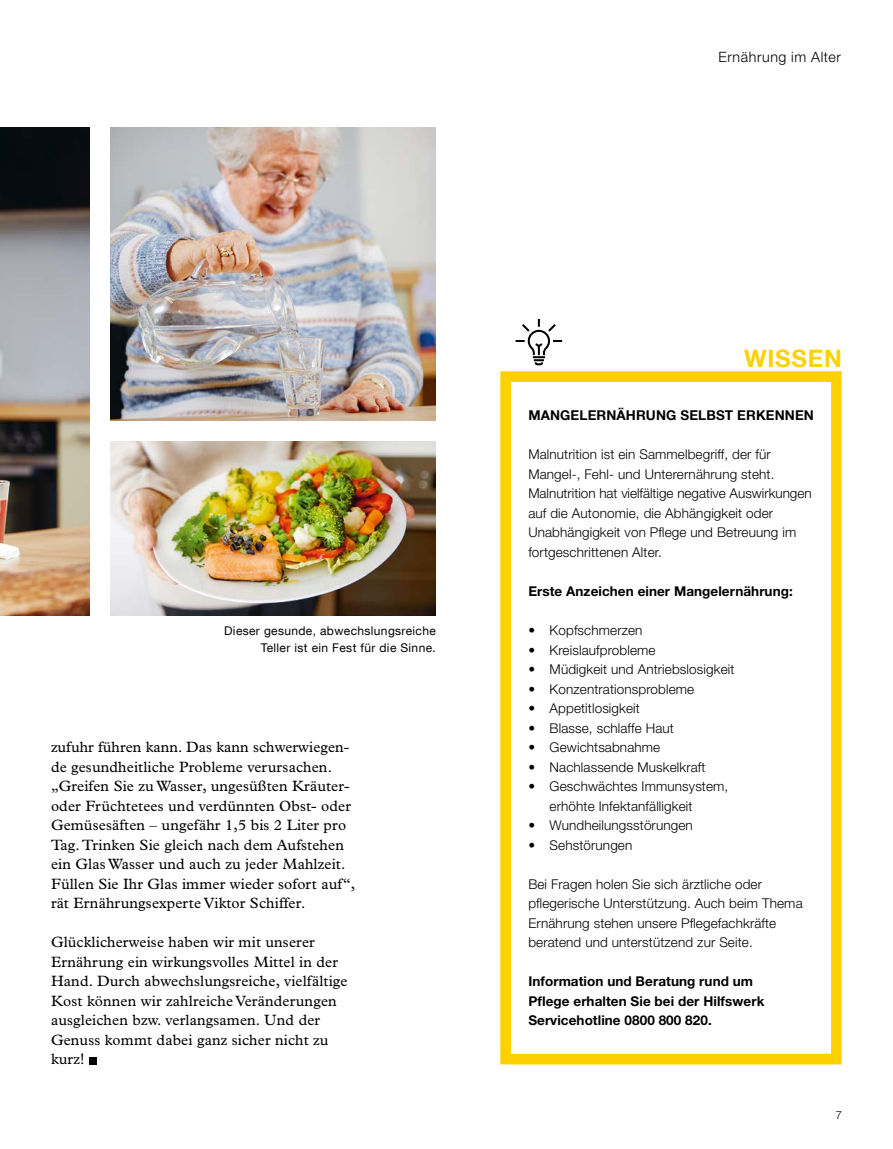
<style>
.page{position:relative;width:893px;height:1149px;background:#fff}
.page>*{position:absolute;margin:0;border:0;box-sizing:border-box;transform-origin:0 0}
.t1{font:700 24px "Helvetica Neue LT Com";letter-spacing:.03em;color:#ffd100}
.t2{font:15px/19.5px "Plantin Std";letter-spacing:.01em;color:#000}
.t3{font:300 14.25px "Helvetica Neue LT Std";letter-spacing:.04em;color:#000}
.t4{font:300 13.5px/19.5px "Helvetica Neue LT Std";letter-spacing:.01em;color:#000}
.t5{font:700 13.5px/19.5px "Helvetica Neue LT Std";letter-spacing:.005em;color:#000}
.t6{font:700 13.5px "Helvetica Neue LT Com";letter-spacing:.01em;color:#000}
.t7{font:12px/16.5px "Helvetica Neue LT Com";letter-spacing:.03em;color:#000;text-align:right}
.t8{font:300 11.25px "Helvetica Neue LT Std";color:#000}
</style>
<div class="page">
<div style="left:89px;top:1056px;width:7px;height:8px;background:#000"></div>
<div style="left:500px;top:371px;width:342px;height:693px;border:11px solid #ffd100"></div>
<svg style="left:516px;top:319px;width:46px;height:46px"></svg>
<img style="left:0;top:128px;width:90px;height:487px">
<img style="left:111px;top:128px;width:325px;height:292px">
<img style="left:111px;top:441px;width:325px;height:174px">
<p class="t3" style="left:719px;top:48px;width:124px">Ernährung im Alter</p>
<p class="t7" style="left:224px;top:622px;width:213px">Dieser gesunde, abwechslungsreiche<br>Teller ist ein Fest für die Sinne.</p>
<p class="t2" style="left:51px;top:737px;width:306px">zufuhr führen kann. Das kann schwerwiegen&shy;de gesundheitliche Probleme verursachen. „Greifen Sie zu Wasser, ungesüßten Kräuter&shy;oder Früchtetees und verdünnten Obst- oder Gemüsesäften – ungefähr 1,5 bis 2 Liter pro Tag. Trinken Sie gleich nach dem Aufstehen ein Glas Wasser und auch zu jeder Mahlzeit.<br>Füllen Sie Ihr Glas immer wieder sofort auf“, rät Ernährungsexperte Viktor Schiffer.</p>
<p class="t2" style="left:51px;top:932px;width:298px">Glücklicherweise haben wir mit unserer Ernährung ein wirkungsvolles Mittel in der Hand. Durch abwechslungsreiche, vielfältige Kost können wir zahlreiche Veränderungen ausgleichen bzw. verlangsamen. Und der Genuss kommt dabei ganz sicher nicht zu kurz!</p>
<h1 class="t1" style="left:744px;top:343px;width:99px">WISSEN</h1>
<p class="t6" style="left:528px;top:407px;width:287px">MANGELERNÄHRUNG SELBST ERKENNEN</p>
<p class="t4" style="left:528px;top:444px;width:285px">Malnutrition ist ein Sammelbegriff, der für Mangel-, Fehl- und Unterernährung steht.<br>Malnutrition hat vielfältige negative Auswirkungen auf die Autonomie, die Abhängigkeit oder Unabhängigkeit von Pflege und Betreuung im fortgeschrittenen Alter.</p>
<p class="t5" style="left:528px;top:581px;width:266px">Erste Anzeichen einer Mangelernährung:</p>
<p class="t4" style="left:528px;top:620px;width:116px">• Kopfschmerzen</p>
<p class="t4" style="left:528px;top:639px;width:129px">• Kreislaufprobleme</p>
<p class="t4" style="left:528px;top:659px;width:208px">• Müdigkeit und Antriebslosigkeit</p>
<p class="t4" style="left:528px;top:678px;width:167px">• Konzentrationsprobleme</p>
<p class="t4" style="left:528px;top:698px;width:113px">• Appetitlosigkeit</p>
<p class="t4" style="left:528px;top:717px;width:147px">• Blasse, schlaffe Haut</p>
<p class="t4" style="left:528px;top:737px;width:133px">• Gewichtsabnahme</p>
<p class="t4" style="left:528px;top:756px;width:179px">• Nachlassende Muskelkraft</p>
<p class="t4" style="left:550px;top:776px;width:180px;text-indent:-21px">• Geschwächtes Immunsystem, erhöhte Infektanfälligkeit</p>
<p class="t4" style="left:528px;top:815px;width:166px">• Wundheilungsstörungen</p>
<p class="t4" style="left:528px;top:834px;width:106px">• Sehstörungen</p>
<p class="t4" style="left:528px;top:873px;width:276px">Bei Fragen holen Sie sich ärztliche oder pflegerische Unterstützung. Auch beim Thema Ernährung stehen unsere Pflegefachkräfte beratend und unterstützend zur Seite.</p>
<p class="t5" style="left:528px;top:971px;width:238px">Information und Beratung rund um<br>Pflege erhalten Sie bei der Hilfswerk<br>Servicehotline 0800 800 820.</p>
<p class="t8" style="left:836px;top:1107px;width:8px">7</p>
</div>
